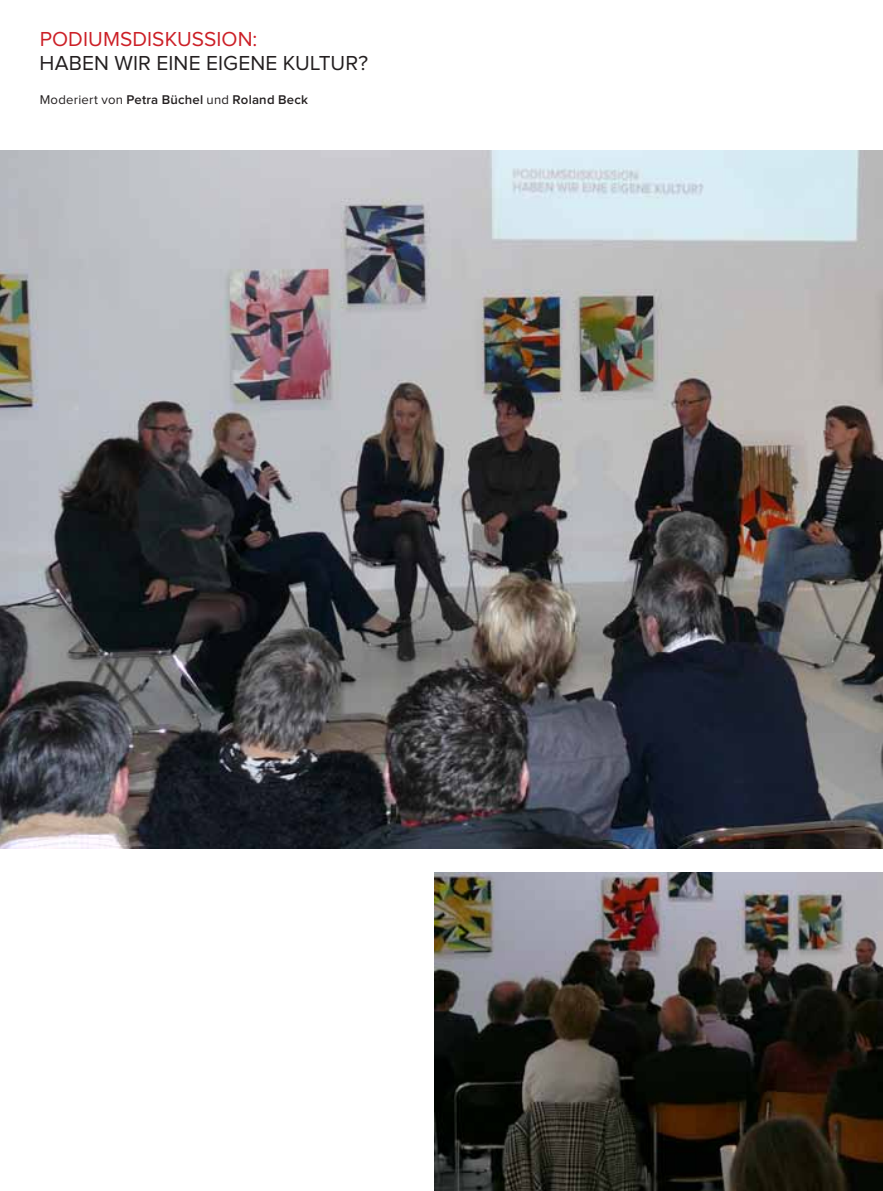
<style>
.page{position:relative;width:883px;height:1191px;background:#fff}
.page>*{position:absolute;margin:0;border:0;box-sizing:border-box;transform-origin:0 0}
.t1{font:21px "Proxima Nova";letter-spacing:.005em;color:#231f20}
.t2{font:21px "Proxima Nova";color:#cc2027}
.t3{font:600 13.12px "Proxima Nova";letter-spacing:.015em;color:#231f20}
.s1{font-weight:400}
</style>
<div class="page">
<img style="left:435px;top:872px;width:448px;height:319px">
<img style="left:0;top:150px;width:883px;height:698px">
<h1 class="t2" style="left:40px;top:30px;width:26px">PODIUMSDIS</h1>
<h1 class="t2" style="left:165px;top:30px;width:26px">KUSSION</h1>
<h1 class="t2" style="left:253px;top:30px;width:6px">:</h1>
<h1 class="t1" style="left:40px;top:54px;width:330px">HABEN WIR EINE EIGENE KULTUR?</h1>
<p class="t3" style="left:40px;top:94px;width:270px"><span class="s1">MODERIERT VON</span> Petra Büchel <span class="s1">UND</span> Roland Beck</p>
</div>
